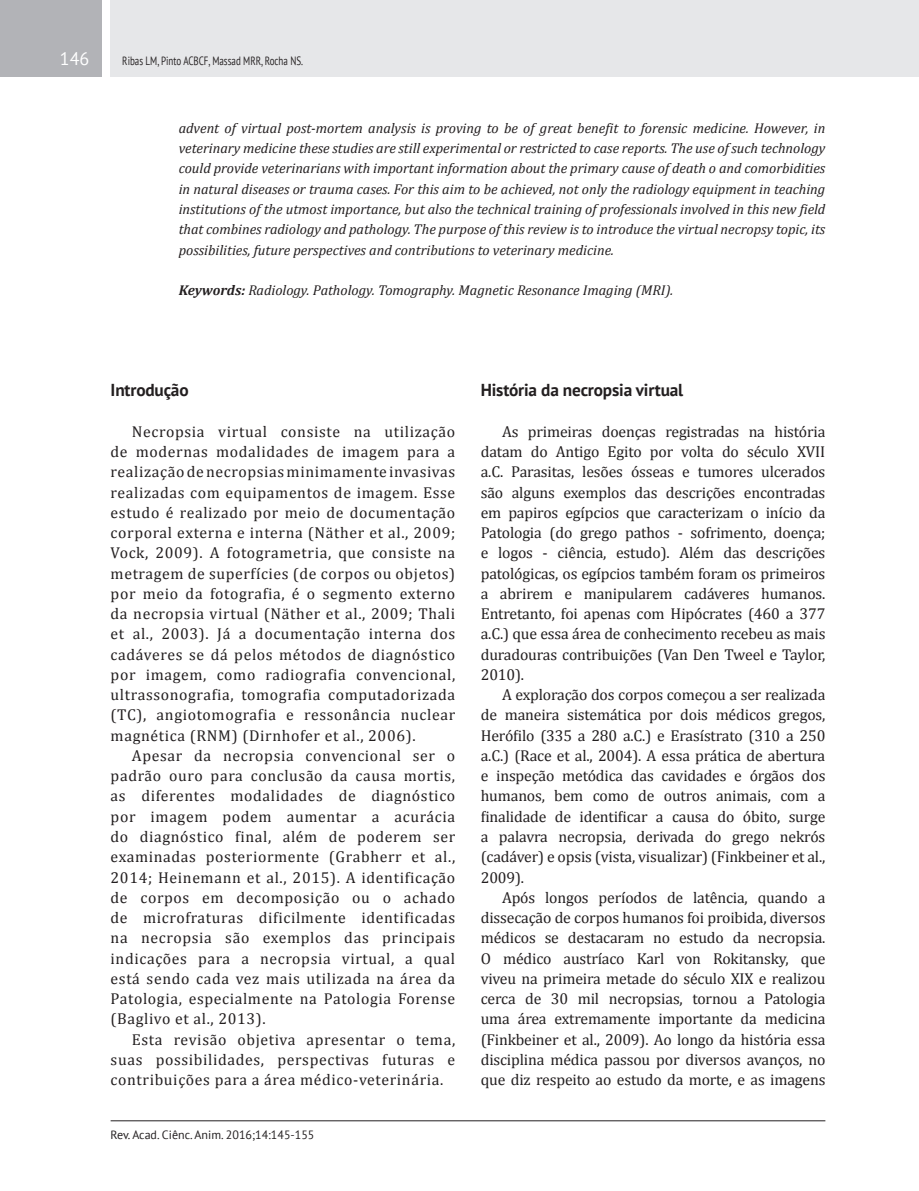
<style>
.page{position:relative;width:919px;height:1191px;background:#fff}
.page>*{position:absolute;margin:0;border:0;box-sizing:border-box;transform-origin:0 0}
.Número_de_páginas{font:18px "PT Sans";color:#fff}
.Título_1{font:700 17.25px "PT Sans";letter-spacing:-.01em;color:#231f20}
.TEXTO{font:15.75px/20.2px "Cambria";letter-spacing:-.005em;color:#231f20;text-align:justify}
.Texto_-_Abstract_EN{font:italic 14.25px/20.2px "Cambria";color:#231f20;text-align:justify}
.Keywords_EN{font:italic 14.25px "Cambria";color:#231f20}
.Cabeçalho{font:12px "PT Sans";color:#231f20;scale:.75 1}
.Rodapé{font:12px "PT Sans";color:#231f20}
.s1{font-weight:700}
</style>
<div class="page">
<div style="left:111px;top:0;width:807px;height:77px;background:#e6e7e9"></div>
<div style="left:0;top:0;width:102px;height:77px;background:#b2b3b7"></div>
<hr style="left:111px;top:1120px;width:714px;height:1px;background:#231f20">
<p class="Número_de_páginas" style="left:60px;top:47px;width:31px">146</p>
<p class="Cabeçalho" style="left:122px;top:53px;width:243px">Ribas LM, Pinto ACBCF, Massad MRR, Rocha NS.</p>
<p class="Texto_-_Abstract_EN" style="left:179px;top:117px;width:648px">advent of virtual post-mortem analysis is proving to be of great benefit to forensic medicine. However, in veterinary medicine these studies are still experimental or restricted to case reports. The use of such technology could provide veterinarians with important information about the primary cause of death o and comorbidities in natural diseases or trauma cases. For this aim to be achieved, not only the radiology equipment in teaching institutions of the utmost importance, but also the technical training of professionals involved in this new field that combines radiology and pathology. The purpose of this review is to introduce the virtual necropsy topic, its possibilities, future perspectives and contributions to veterinary medicine.</p>
<p class="Keywords_EN" style="left:179px;top:280px;width:496px"><span class="s1">Keywords:</span> Radiology. Pathology. Tomography. Magnetic Resonance Imaging (MRI).</p>
<p class="Título_1" style="left:111px;top:379px;width:79px">Introdução</p>
<p class="TEXTO" style="left:111px;top:421px;width:346px;text-indent:21px">Necropsia virtual consiste na utilização de modernas modalidades de imagem para a realização de necropsias minimamente invasivas realizadas com equipamentos de imagem. Esse estudo é realizado por meio de documentação corporal externa e interna (Näther et al., 2009; Vock, 2009). A fotogrametria, que consiste na metragem de superfícies (de corpos ou objetos) por meio da fotografia, é o segmento externo da necropsia virtual (Näther et al., 2009; Thali et al., 2003). Já a documentação interna dos cadáveres se dá pelos métodos de diagnóstico por imagem, como radiografia convencional, ultrassonografia, tomografia computadorizada (TC), angiotomografia e ressonância nuclear magnética (RNM) (Dirnhofer et al., 2006).</p>
<p class="TEXTO" style="left:111px;top:745px;width:346px;text-indent:21px">Apesar da necropsia convencional ser o padrão ouro para conclusão da causa mortis, as diferentes modalidades de diagnóstico por imagem podem aumentar a acurácia do diagnóstico final, além de poderem ser examinadas posteriormente (Grabherr et al., 2014; Heinemann et al., 2015). A identificação de corpos em decomposição ou o achado de microfraturas dificilmente identificadas na necropsia são exemplos das principais indicações para a necropsia virtual, a qual está sendo cada vez mais utilizada na área da Patologia, especialmente na Patologia Forense (Baglivo et al., 2013).</p>
<p class="TEXTO" style="left:111px;top:1029px;width:346px;text-indent:21px">Esta revisão objetiva apresentar o tema, suas possibilidades, perspectivas futuras e contribuições para a área médico-veterinária.</p>
<p class="Rodapé" style="left:111px;top:1126px;width:205px">Rev. Acad. Ciênc. Anim. 2016;14:145-155</p>
<p class="Título_1" style="left:480px;top:379px;width:204px">História da necropsia virtual</p>
<p class="TEXTO" style="left:480px;top:421px;width:346px;text-indent:21px">As primeiras doenças registradas na história datam do Antigo Egito por volta do século XVII a.C. Parasitas, lesões ósseas e tumores ulcerados são alguns exemplos das descrições encontradas em papiros egípcios que caracterizam o início da Patologia (do grego pathos - sofrimento, doença; e logos - ciência, estudo). Além das descrições patológicas, os egípcios também foram os primeiros a abrirem e manipularem cadáveres humanos.<br>Entretanto, foi apenas com Hipócrates (460 a 377 a.C.) que essa área de conhecimento recebeu as mais duradouras contribuições (Van Den Tweel e Taylor, 2010).</p>
<p class="TEXTO" style="left:480px;top:684px;width:346px;text-indent:21px">A exploração dos corpos começou a ser realizada de maneira sistemática por dois médicos gregos, Herófilo (335 a 280 a.C.) e Erasístrato (310 a 250 a.C.) (Race et al., 2004). A essa prática de abertura e inspeção metódica das cavidades e órgãos dos humanos, bem como de outros animais, com a finalidade de identificar a causa do óbito, surge a palavra necropsia, derivada do grego nekrós (cadáver) e opsis (vista, visualizar) (Finkbeiner et al., 2009).</p>
<p class="TEXTO" style="left:480px;top:887px;width:346px;text-indent:21px">Após longos períodos de latência, quando a dissecação de corpos humanos foi proibida, diversos médicos se destacaram no estudo da necropsia.<br>O médico austríaco Karl von Rokitansky, que viveu na primeira metade do século XIX e realizou cerca de 30 mil necropsias, tornou a Patologia uma área extremamente importante da medicina (Finkbeiner et al., 2009). Ao longo da história essa disciplina médica passou por diversos avanços, no que diz respeito ao estudo da morte, e as imagens</p>
</div>
